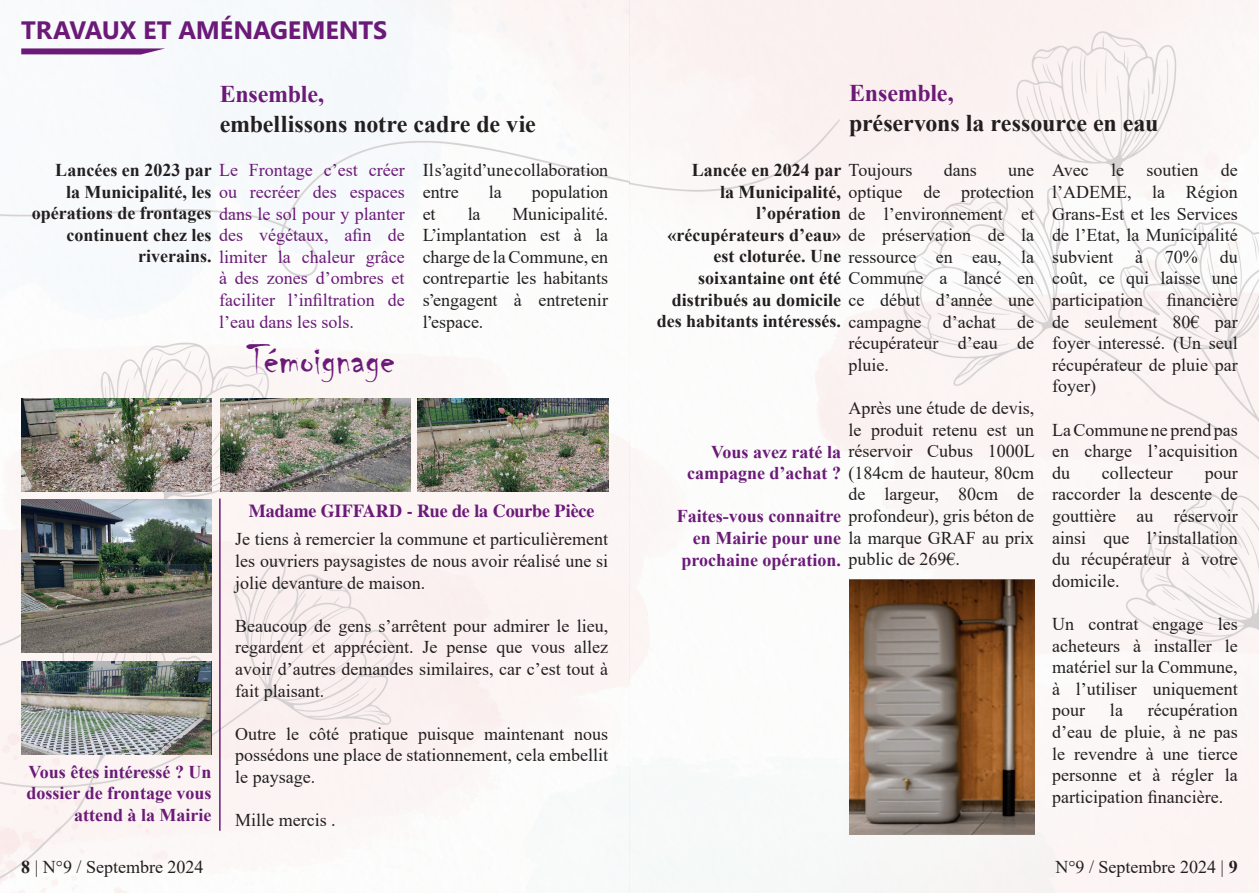
<style>
.page{position:relative;width:1259px;height:893px;background:#fbf7f6}
.page>*{position:absolute;margin:0;border:0;box-sizing:border-box;transform-origin:0 0}
.t1{font:45px "Chiller";color:#6b1a78}
.t2{font:700 25.2px "Microsoft Phags Pa";letter-spacing:-.01em;color:#6b1a78}
.t3{font:700 24px "Times New Roman";letter-spacing:-.005em;color:#231f20}
.t4{font:700 24px "Times New Roman";letter-spacing:-.01em;color:#6b1a78}
.t5{font:18px/21.6px "Times New Roman";color:#231f20;text-align:justify}
.t6{font:700 18px "Times New Roman";color:#231f20}
.t7{font:18px "Times New Roman";color:#6b1a78}
.t8{font:700 18px/21.6px "Times New Roman";color:#6b1a78;text-align:right}
.t9{font:700 18px "Times";letter-spacing:-.005em;color:#6b1a78}
.s1{font-weight:700;color:#231f20}
.s2{font-weight:400;color:#6b1a78}
.s3{font-weight:700}
.s4{font-weight:400}
.s5{font-weight:700;color:#6b1a78}
.s6{font-weight:400;color:#231f20}
</style>
<div class="page">
<svg style="left:21px;top:48px;width:144px;height:7px"></svg>
<hr style="left:219px;top:499px;width:2px;height:332px;background:#6b1a78">
<img style="left:21px;top:661px;width:190px;height:93px">
<img style="left:21px;top:500px;width:190px;height:152px">
<img style="left:21px;top:398px;width:190px;height:93px">
<img style="left:221px;top:398px;width:190px;height:93px">
<img style="left:418px;top:398px;width:190px;height:93px">
<img style="left:849px;top:579px;width:185px;height:255px">
<h2 class="t2" style="left:21px;top:12px;width:367px">TRAVAUX ET AMÉNAGEMENTS</h2>
<h3 class="t4" style="left:220px;top:77px;width:106px">Ensemble,</h3>
<h3 class="t3" style="left:220px;top:107px;width:318px">embellissons notre cadre de vie</h3>
<p class="t7" style="left:55px;top:158px;width:351px"><span class="s1">Lancées en 2023 par</span> Le Frontage c’est créer</p>
<p class="t7" style="left:66px;top:179px;width:340px"><span class="s1">la Municipalité, les</span> ou recréer des espaces</p>
<p class="t6" style="left:32px;top:200px;width:374px">opérations de frontages <span class="s2">dans le sol pour y planter</span></p>
<p class="t7" style="left:66px;top:222px;width:340px"><span class="s1">continuent chez les</span> des végétaux, afin de</p>
<p class="t7" style="left:138px;top:244px;width:268px"><span class="s1">riverains.</span> limiter la chaleur grâce</p>
<p class="t7" style="left:219px;top:266px;width:187px">à des zones d’ombres et</p>
<p class="t7" style="left:219px;top:287px;width:187px">faciliter l’infiltration de</p>
<p class="t7" style="left:219px;top:309px;width:136px">l’eau dans les sols.</p>
<p class="t5" style="left:423px;top:159px;width:187px">Il s’agit d’une collaboration entre</p>
<p class="t5" style="left:489px;top:180px;width:14px">la</p>
<p class="t5" style="left:532px;top:180px;width:78px">population</p>
<p class="t5" style="left:423px;top:202px;width:187px;text-indent:90px">Municipalité.<br>L’implantation est à la charge de la Commune, en contrepartie les habitants s’engagent à entretenir l’espace.</p>
<p class="t5" style="left:423px;top:202px;width:14px">et</p>
<p class="t5" style="left:468px;top:202px;width:14px">la</p>
<h1 class="t1" style="left:248px;top:335px;width:149px">Témoignage</h1>
<p class="t8" style="left:27px;top:760px;width:186px">Vous êtes intéressé ? Un dossier de frontage vous attend à la Mairie</p>
<p class="t5" style="left:21px;top:856px;width:184px"><span class="s3">8</span> | N°9 / Septembre 2024</p>
<p class="t9" style="left:249px;top:500px;width:347px">Madame GIFFARD - Rue de la Courbe Pièce</p>
<p class="t5" style="left:235px;top:528px;width:375px">Je tiens à remercier la commune et particulièrement les ouvriers paysagistes de nous avoir réalisé une si jolie devanture de maison.</p>
<p class="t5" style="left:235px;top:614px;width:374px">Beaucoup de gens s’arrêtent pour admirer le lieu, regardent et apprécient. Je pense que vous allez avoir d’autres demandes similaires, car c’est tout à fait plaisant.</p>
<p class="t5" style="left:235px;top:722px;width:374px">Outre le côté pratique puisque maintenant nous possédons une place de stationnement, cela embellit le paysage.</p>
<p class="t5" style="left:235px;top:809px;width:102px">Mille mercis .</p>
<h3 class="t4" style="left:849px;top:76px;width:106px">Ensemble,</h3>
<h3 class="t3" style="left:849px;top:106px;width:311px">préservons la ressource en eau</h3>
<p class="t6" style="left:692px;top:157px;width:222px">Lancée en 2024 par <span class="s4">Toujours</span></p>
<p class="t5" style="left:720px;top:180px;width:316px"><span class="s3">la Municipalité,</span> optique de protection</p>
<p class="t5" style="left:756px;top:202px;width:280px"><span class="s3">l’opération</span> de l’environnement et</p>
<p class="t6" style="left:667px;top:222px;width:368px">«récupérateurs d’eau» <span class="s4">de préservation de la</span></p>
<p class="t5" style="left:713px;top:245px;width:322px"><span class="s3">est cloturée. Une</span> ressource en eau, la</p>
<p class="t6" style="left:698px;top:265px;width:338px">soixantaine ont été <span class="s4">Commune a lancé en</span></p>
<p class="t6" style="left:672px;top:287px;width:364px">distribués au domicile <span class="s4">ce début d’année une</span></p>
<p class="t6" style="left:657px;top:308px;width:379px">des habitants intéressés. <span class="s4">campagne d’achat de</span></p>
<p class="t5" style="left:943px;top:159px;width:34px">dans</p>
<p class="t5" style="left:1008px;top:159px;width:27px">une</p>
<p class="t5" style="left:1052px;top:159px;width:187px">Avec le soutien de l’ADEME, la Région Grans-Est et les Services de l’Etat, la Municipalité subvient à 70% du coût, ce qui laisse une participation</p>
<p class="t5" style="left:1052px;top:288px;width:187px;text-indent:115px">financière de seulement 80€ par foyer interessé. (Un seul récupérateur de pluie par foyer)</p>
<p class="t5" style="left:1052px;top:418px;width:187px">La Commune ne prend pas en charge l’acquisition du</p>
<p class="t5" style="left:848px;top:332px;width:187px">récupérateur d’eau de pluie.</p>
<p class="t5" style="left:848px;top:396px;width:187px">Après une étude de devis,</p>
<p class="t5" style="left:848px;top:418px;width:187px">le produit retenu est un</p>
<p class="t5" style="left:711px;top:440px;width:325px"><span class="s5">Vous avez raté la</span> réservoir Cubus 1000L</p>
<p class="t5" style="left:687px;top:461px;width:349px"><span class="s5">campagne d’achat ?</span> (184cm de hauteur, 80cm</p>
<p class="t5" style="left:848px;top:483px;width:187px">de largeur, 80cm de</p>
<p class="t5" style="left:677px;top:504px;width:359px"><span class="s5">Faites-vous connaitre</span> profondeur), gris béton de</p>
<p class="t5" style="left:693px;top:526px;width:343px"><span class="s5">en Mairie pour une</span> la marque GRAF au prix</p>
<p class="t8" style="left:681px;top:548px;width:280px">prochaine opération. <span class="s6">public de 269€.</span></p>
<p class="t5" style="left:1102px;top:461px;width:72px">collecteur</p>
<p class="t5" style="left:1052px;top:461px;width:187px;text-indent:152px">pour raccorder la descente de gouttière au réservoir ainsi que l’installation du récupérateur à votre domicile.</p>
<p class="t5" style="left:1052px;top:612px;width:187px">Un contrat engage les acheteurs à installer le matériel sur la Commune, à l’utiliser uniquement pour</p>
<p class="t5" style="left:1052px;top:699px;width:187px;text-indent:96px">récupération d’eau de pluie, à ne pas le revendre à une tierce personne et à régler la participation financière.</p>
<p class="t5" style="left:1110px;top:699px;width:14px">la</p>
<p class="t5" style="left:1055px;top:855px;width:184px">N°9 / Septembre 2024 | <span class="s3">9</span></p>
</div>
